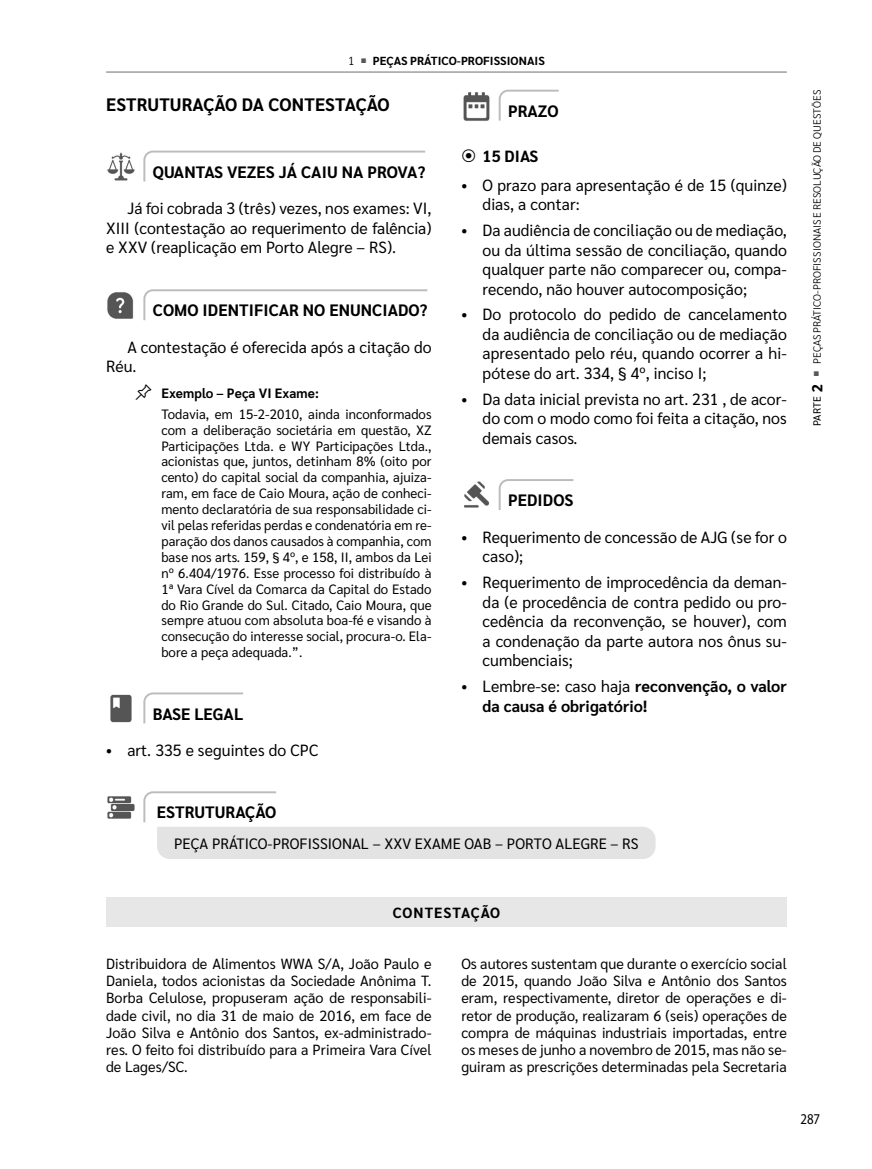
<style>
.page{position:relative;width:872px;height:1169px;background:#fff}
.page>*{position:absolute;margin:0;border:0;box-sizing:border-box;transform-origin:0 0}
.TIT_1{font:700 18px "Sarabun";letter-spacing:.01em;color:#000}
.SUBTITULO_icone{font:700 16.5px "Sarabun";letter-spacing:.005em;color:#000}
.LISTA_1{font:16.2px/19.5px "Sarabun";letter-spacing:.005em;color:#000;text-align:justify}
.TEXTO{font:16.2px/19.5px "Sarabun";letter-spacing:.005em;color:#000;text-align:justify}
.LISTA_1-2{font:700 16.2px/19.5px "Sarabun";letter-spacing:.005em;color:#000}
._2__TITULO_peça_-_apos_estruturacao{font:15px "Sarabun";letter-spacing:.005em;color:#000}
.t1{font:semi-condensed 15px "Myriad Pro";color:#000;scale:.93 1}
.QUESTAO_ENUNC{font:14.7px/17.2px "Sarabun";letter-spacing:.005em;color:#000;text-align:justify}
.enunciado_-_titulo_Treinos{font:700 14.7px "Sarabun";letter-spacing:.07em;color:#000}
.EXEMPLO_2{font:13.5px/15.9px "Sarabun";letter-spacing:.005em;color:#000;text-align:justify}
.t2{font:700 13.5px "Sarabun";letter-spacing:.005em;color:#000}
.t3{font:700 11.7px "Sarabun";letter-spacing:.005em;color:#000}
.t4{font:300 10.5px "Sarabun";letter-spacing:.005em;color:#000}
.s1{font-weight:300}
.s2{color:#575757}
.s3{font-family:"Segoe MDL2 Assets";font-weight:400;font-size:16.2px}
.s4{font-weight:400}
.s5{font-family:"Fira Sans";font-weight:700;font-size:15px}
</style>
<div class="page">
<hr style="left:106px;top:71px;width:680px;height:2px;background:#878787">
<svg style="left:143px;top:150px;width:283px;height:32px"></svg>
<svg style="left:143px;top:289px;width:285px;height:32px"></svg>
<svg style="left:143px;top:692px;width:100px;height:32px"></svg>
<svg style="left:498px;top:89px;width:61px;height:32px"></svg>
<svg style="left:498px;top:479px;width:76px;height:31px"></svg>
<svg style="left:143px;top:791px;width:512px;height:68px"></svg>
<div style="left:106px;top:897px;width:680px;height:30px;background:#e7e7e7"></div>
<img style="left:107px;top:152px;width:28px;height:29px">
<img style="left:107px;top:292px;width:27px;height:27px">
<img style="left:110px;top:694px;width:22px;height:29px">
<img style="left:463px;top:92px;width:27px;height:29px">
<img style="left:464px;top:481px;width:25px;height:27px">
<img style="left:107px;top:796px;width:28px;height:23px">
<p class="t3" style="left:348px;top:54px;width:198px"><span class="s1">1</span> <span class="s2">○</span> PEÇAS PRÁTICO-PROFISSIONAIS</p>
<p class="TIT_1" style="left:106px;top:94px;width:285px">ESTRUTURAÇÃO DA CONTESTAÇÃO</p>
<p class="SUBTITULO_icone" style="left:153px;top:162px;width:274px">QUANTAS VEZES JÁ CAIU NA PROVA?</p>
<p class="TEXTO" style="left:106px;top:199px;width:327px;text-indent:21px">Já foi cobrada 3 (três) vezes, nos exames: VI, XIII (contestação ao requerimento de falência) e XXV (reaplicação em Porto Alegre – RS).</p>
<p class="SUBTITULO_icone" style="left:153px;top:301px;width:276px">COMO IDENTIFICAR NO ENUNCIADO?</p>
<p class="TEXTO" style="left:106px;top:338px;width:327px;text-indent:21px">A contestação é oferecida após a citação do<br>Réu.</p>
<p class="t2" style="left:136px;top:385px;width:184px"><span class="s3">Ġ</span> Exemplo – Peça VI Exame:</p>
<p class="EXEMPLO_2" style="left:161px;top:406px;width:272px">Todavia, em 15-2-2010, ainda inconformados com a deliberação societária em questão, XZ Participações Ltda. e WY Participações Ltda., acionistas que, juntos, detinham 8% (oito por cento) do capital social da companhia, ajuiza&shy;ram, em face de Caio Moura, ação de conheci&shy;mento declaratória de sua responsabilidade ci&shy;vil pelas referidas perdas e condenatória em re&shy;paração dos danos causados à companhia, com base nos arts. 159, § 4º, e 158, II, ambos da Lei nº 6.404/1976. Esse processo foi distribuído à 1ª Vara Cível da Comarca da Capital do Estado do Rio Grande do Sul. Citado, Caio Moura, que sempre atuou com absoluta boa-fé e visando à consecução do interesse social, procura-o. Ela&shy;bore a peça adequada.”.</p>
<p class="SUBTITULO_icone" style="left:153px;top:704px;width:92px">BASE LEGAL</p>
<p class="LISTA_1" style="left:106px;top:741px;width:214px">• art. 335 e seguintes do CPC</p>
<p class="SUBTITULO_icone" style="left:508px;top:101px;width:52px">PRAZO</p>
<p class="LISTA_1-2" style="left:461px;top:146px;width:78px"><sub>(</sub> 15 DIAS</p>
<p class="LISTA_1" style="left:482px;top:175px;width:305px;text-indent:-21px">• O prazo para apresentação é de 15 (quinze) dias, a contar:</p>
<p class="LISTA_1" style="left:482px;top:221px;width:306px;text-indent:-21px">• Da audiência de conciliação ou de mediação, ou da última sessão de conciliação, quando qualquer parte não comparecer ou, compa&shy;recendo, não houver autocomposição;</p>
<p class="LISTA_1" style="left:482px;top:305px;width:306px;text-indent:-21px">• Do protocolo do pedido de cancelamento da audiência de conciliação ou de mediação apresentado pelo réu, quando ocorrer a hi&shy;pótese do art. 334, § 4º, inciso I;</p>
<p class="LISTA_1" style="left:482px;top:389px;width:306px;text-indent:-21px">• Da data inicial prevista no art. 231 , de acor&shy;do com o modo como foi feita a citação, nos demais casos.</p>
<p class="SUBTITULO_icone" style="left:508px;top:491px;width:67px">PEDIDOS</p>
<p class="LISTA_1" style="left:482px;top:527px;width:305px;text-indent:-21px">• Requerimento de concessão de AJG (se for o caso);</p>
<p class="LISTA_1" style="left:482px;top:573px;width:306px;text-indent:-21px">• Requerimento de improcedência da deman&shy;da (e procedência de contra pedido ou pro&shy;cedência da reconvenção, se houver), com a condenação da parte autora nos ônus su&shy;cumbenciais;</p>
<p class="LISTA_1-2" style="left:482px;top:677px;width:306px;text-indent:-21px"><span class="s4">• Lembre-se: caso haja</span> reconvenção, o valor da causa é obrigatório!</p>
<p class="SUBTITULO_icone" style="left:157px;top:803px;width:121px">ESTRUTURAÇÃO</p>
<p class="_2__TITULO_peça_-_apos_estruturacao" style="left:174px;top:835px;width:466px">PEÇA PRÁTICO-PROFISSIONAL – XXV EXAME OAB – PORTO ALEGRE – RS</p>
<p class="t4" style="left:811px;top:426px;width:336px;rotate:-90deg"><span class="s4">PARTE</span> <span class="s5">2</span> <span class="s2">○</span> PEÇAS PRÁTICO-PROFISSIONAIS e resolução de questões</p>
<p class="enunciado_-_titulo_Treinos" style="left:392px;top:904px;width:109px">CONTESTAÇÃO</p>
<p class="QUESTAO_ENUNC" style="left:106px;top:955px;width:327px">Distribuidora de Alimentos WWA S/A, João Paulo e Daniela, todos acionistas da Sociedade Anônima T.<br>Borba Celulose, propuseram ação de responsabili&shy;dade civil, no dia 31 de maio de 2016, em face de João Silva e Antônio dos Santos, ex-administrado&shy;res. O feito foi distribuído para a Primeira Vara Cível de Lages/SC.</p>
<p class="QUESTAO_ENUNC" style="left:461px;top:955px;width:327px">Os autores sustentam que durante o exercício social de 2015, quando João Silva e Antônio dos Santos eram, respectivamente, diretor de operações e di&shy;retor de produção, realizaram 6 (seis) operações de compra de máquinas industriais importadas, entre os meses de junho a novembro de 2015, mas não se&shy;guiram as prescrições determinadas pela Secretaria</p>
<p class="t1" style="left:800px;top:1110px;width:22px">287</p>
</div>
